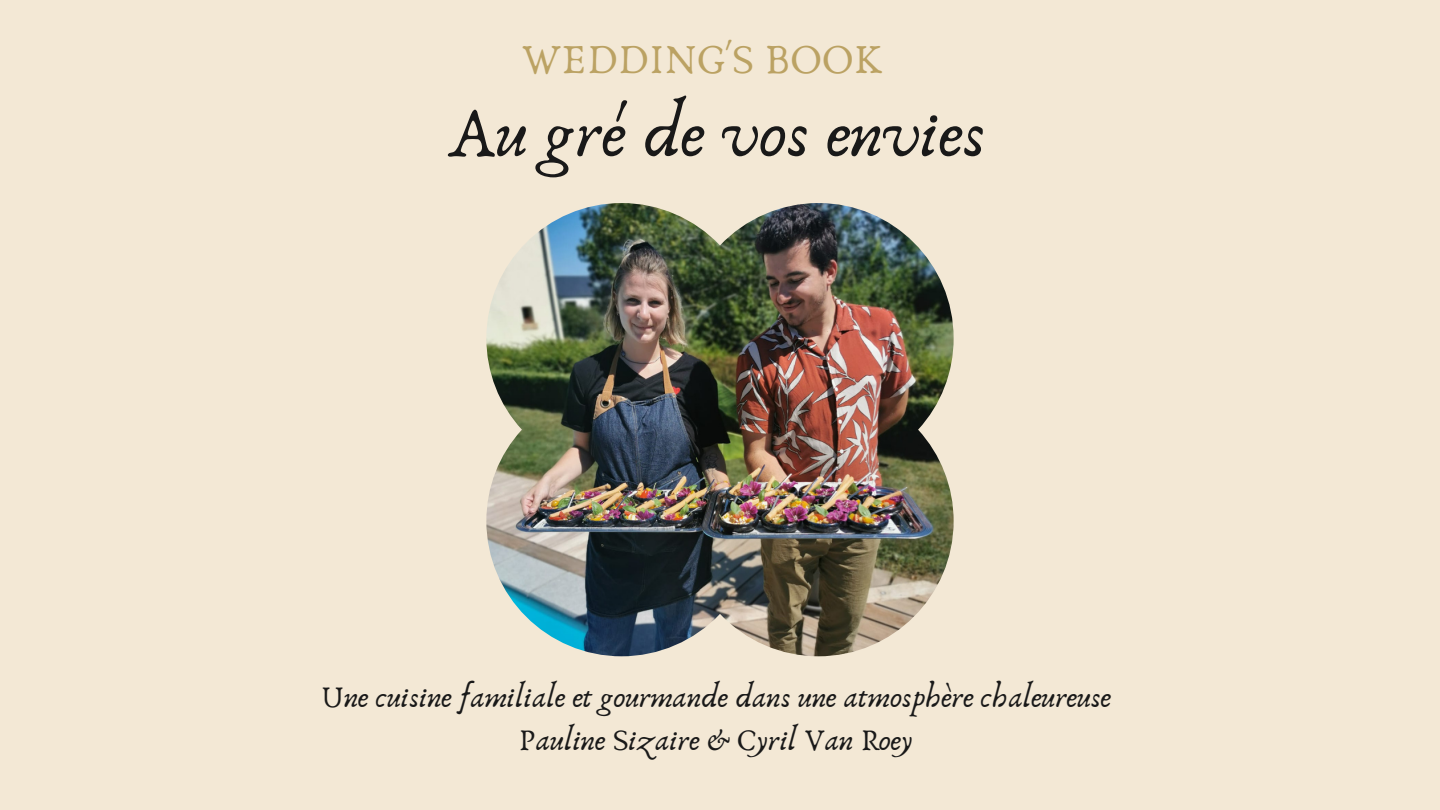
<style>
.page{position:relative;width:1440px;height:810px;background:#f3e8d5}
.page>*{position:absolute;margin:0;border:0;box-sizing:border-box;transform-origin:0 0}
.t1{font:71.5px "Anaktoria";color:#191919}
.t2{font:42.7px "Anaktoria";color:#bba263}
.t3{font:31px "Anaktoria";color:#191919}
</style>
<div class="page">
<img style="left:486px;top:203px;width:468px;height:453px">
<p class="t2" style="left:522px;top:33px;width:364px">WEDDING'S BOOK</p>
<p class="t1" style="left:447px;top:90px;width:541px">Au gré de vos envies</p>
<p class="t3" style="left:321px;top:679px;width:792px">Une cuisine familiale et gourmande dans une atmosphère chaleureuse</p>
<p class="t3" style="left:519px;top:721px;width:396px">Pauline Sizaire &amp; Cyril Van Roey</p>
</div>
